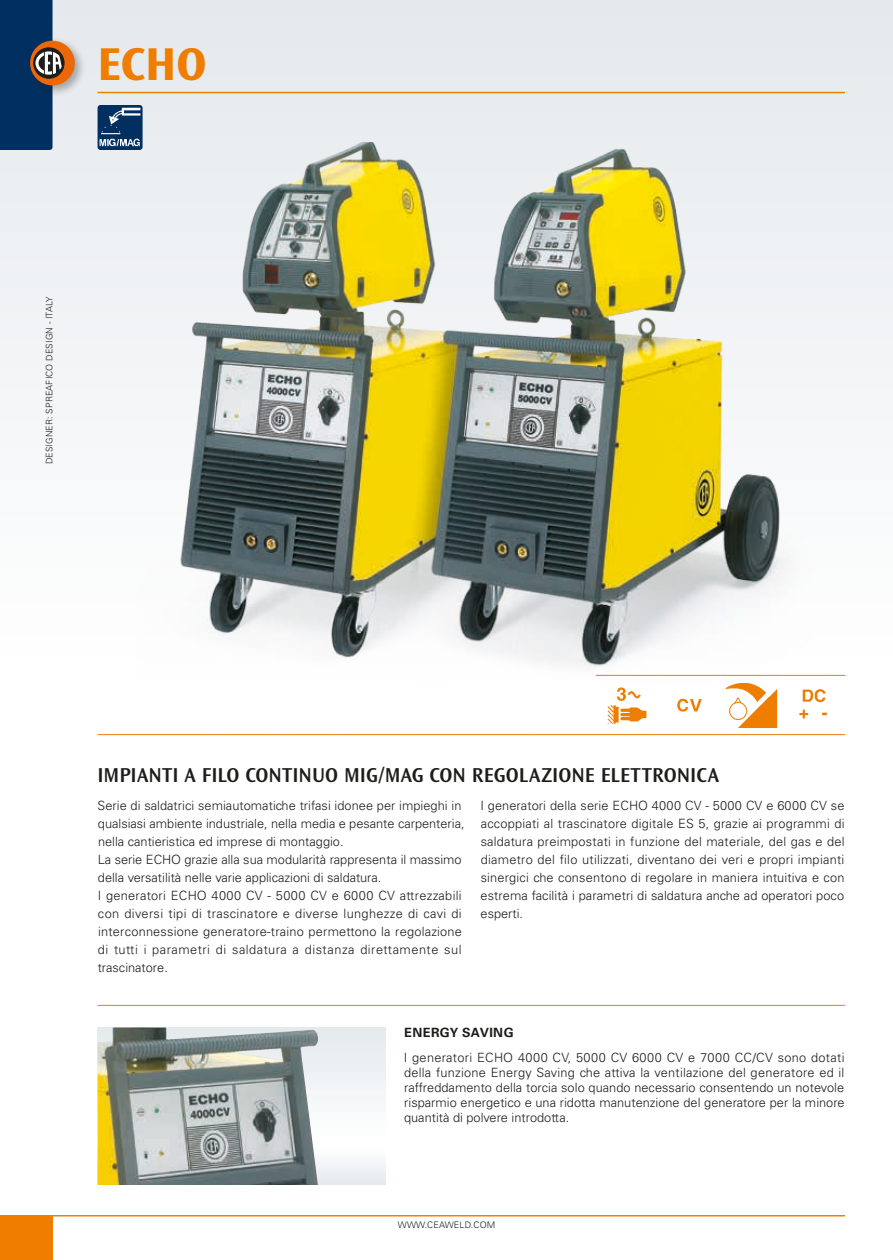
<style>
.page{position:relative;width:893px;height:1260px;background:#fff}
.page>*{position:absolute;margin:0;border:0;box-sizing:border-box;transform-origin:0 0}
.t1{font:700 48px "Ocean Sans Std";color:#ef7d00}
.t2{font:600 21px "Ocean Sans Std";letter-spacing:.005em;color:#1d1d1b}
.t3{font:300 12.75px/18px "Univers";letter-spacing:.005em;color:#1d1d1b;text-align:justify}
.t4{font:700 12.75px "Univers";letter-spacing:.03em;color:#1d1d1b}
.t5{font:300 9px "Univers";letter-spacing:.015em;color:#1d1d1b}
</style>
<div class="page">
<div style="left:0;top:0;width:892px;height:660px;background:linear-gradient(to bottom,#e4e9ed,#fefefe)"></div>
<hr style="left:98px;top:92px;width:746px;height:1px;background:#ef7d00">
<img style="left:98px;top:105px;width:44px;height:45px">
<div style="left:27px;top:37px;width:60px;height:61px;background:#1d1d1b;opacity:.35"></div>
<div style="left:30px;top:41px;width:45px;height:44px;background:#ec6708;border-radius:50%"></div>
<div style="left:34px;top:48px;width:30px;height:30px;border:1px solid #1d1d1b;border-radius:50%"></div>
<svg style="left:0;top:0;width:62px;height:150px;background:#2b496a"></svg>
<img style="left:138px;top:142px;width:706px;height:534px">
<hr style="left:98px;top:1005px;width:746px;height:1px;background:#ef7d00">
<hr style="left:658px;top:675px;width:62px;height:1px;background:#ef7d00">
<hr style="left:720px;top:675px;width:62px;height:1px;background:#ef7d00">
<hr style="left:782px;top:675px;width:62px;height:1px;background:#ef7d00">
<hr style="left:98px;top:734px;width:62px;height:1px;background:#ef7d00">
<hr style="left:160px;top:734px;width:62px;height:1px;background:#ef7d00">
<hr style="left:222px;top:734px;width:62px;height:1px;background:#ef7d00">
<hr style="left:284px;top:734px;width:62px;height:1px;background:#ef7d00">
<hr style="left:346px;top:734px;width:63px;height:1px;background:#ef7d00">
<hr style="left:409px;top:734px;width:62px;height:1px;background:#ef7d00">
<hr style="left:471px;top:734px;width:62px;height:1px;background:#ef7d00">
<hr style="left:533px;top:734px;width:63px;height:1px;background:#ef7d00">
<hr style="left:596px;top:734px;width:62px;height:1px;background:#ef7d00">
<hr style="left:658px;top:734px;width:62px;height:1px;background:#ef7d00">
<hr style="left:720px;top:734px;width:62px;height:1px;background:#ef7d00">
<hr style="left:782px;top:734px;width:62px;height:1px;background:#ef7d00">
<hr style="left:596px;top:675px;width:62px;height:1px;background:#ef7d00">
<img style="left:607px;top:687px;width:40px;height:37px">
<img style="left:677px;top:698px;width:25px;height:14px">
<img style="left:725px;top:683px;width:53px;height:45px">
<img style="left:799px;top:689px;width:29px;height:30px">
<svg style="left:320px;top:1028px;width:66px;height:157px"></svg>
<img style="left:98px;top:1028px;width:222px;height:157px">
<div style="left:0;top:1216px;width:52px;height:44px;background:#ef7d00"></div>
<hr style="left:0;top:1215px;width:52px;height:1px;background:#ef7d00">
<hr style="left:52px;top:1215px;width:792px;height:1px;background:#ef7d00">
<h1 class="t1" style="left:98px;top:37px;width:110px">ECHO</h1>
<p class="t5" style="left:44px;top:464px;width:169px;rotate:-90deg">DESIGNER: SPREAFICO DESIGN - ITALY</p>
<h2 class="t2" style="left:97px;top:764px;width:623px">IMPIANTI A FILO CONTINUO MIG/MAG CON REGOLAZIONE ELETTRONICA</h2>
<p class="t3" style="left:98px;top:796px;width:368px;text-align:left">Serie di saldatrici semiautomatiche trifasi idonee per impieghi in qualsiasi ambiente industriale, nella media e pesante carpenteria, nella cantieristica ed imprese di montaggio.<br>La serie ECHO grazie alla sua modularità rappresenta il massimo della versatilità nelle varie applicazioni di saldatura.<br>I generatori ECHO 4000 CV - 5000 CV e 6000 CV attrezzabili con diversi tipi di trascinatore e diverse lunghezze di cavi di interconnessione generatore-traino permettono la regolazione di tutti i parametri di saldatura a distanza direttamente sul trascinatore.</p>
<p class="t3" style="left:480px;top:797px;width:366px">I generatori della serie ECHO 4000 CV - 5000 CV e 6000 CV se accoppiati al trascinatore digitale ES 5, grazie ai programmi di saldatura preimpostati in funzione del materiale, del gas e del diametro del filo utilizzati, diventano dei veri e propri impianti sinergici che consentono di regolare in maniera intuitiva e con estrema facilità i parametri di saldatura anche ad operatori poco esperti.</p>
<p class="t4" style="left:404px;top:1025px;width:111px">ENERGY SAVING</p>
<p class="t3" style="left:404px;top:1050px;width:442px;line-height:15px">I generatori ECHO 4000 CV, 5000 CV 6000 CV e 7000 CC/CV sono dotati della funzione Energy Saving che attiva la ventilazione del generatore ed il raffreddamento della torcia solo quando necessario consentendo un notevole risparmio energetico e una ridotta manutenzione del generatore per la minore quantità di polvere introdotta.</p>
<p class="t5" style="left:398px;top:1220px;width:99px">WWW.CEAWELD.COM</p>
</div>
